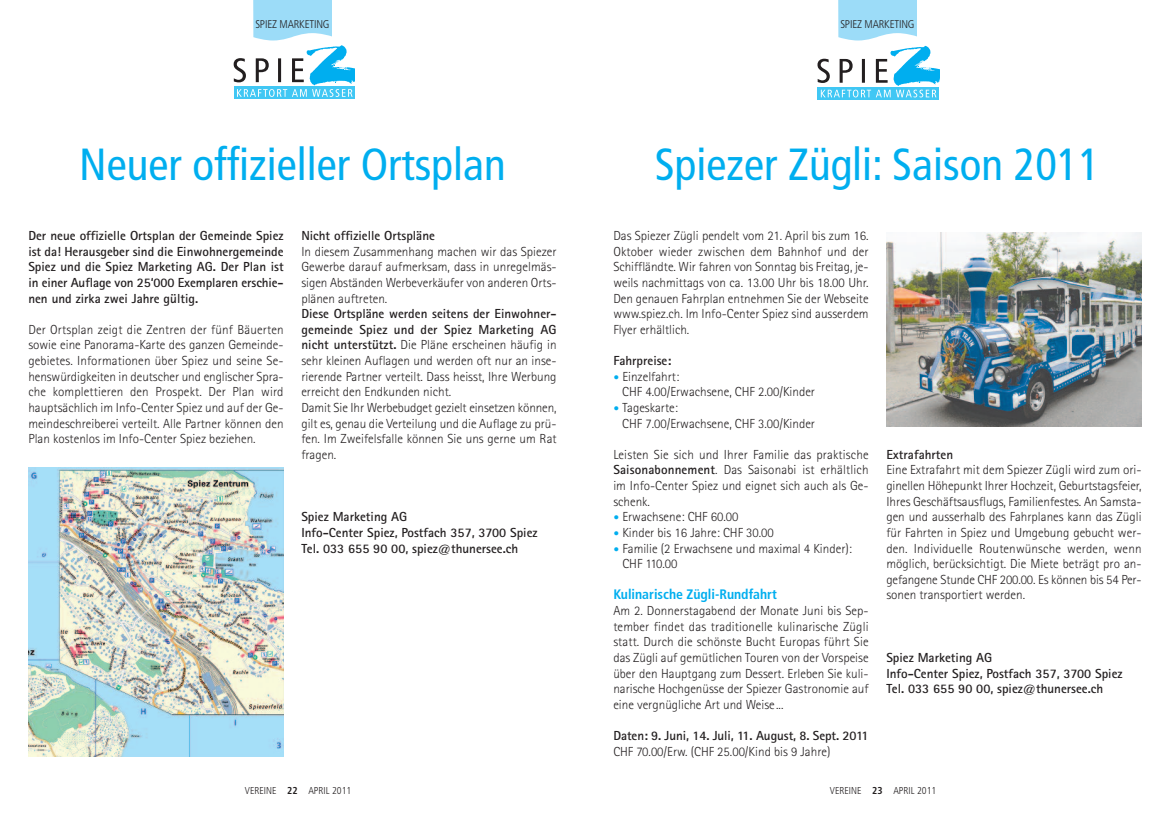
<style>
.page{position:relative;width:1170px;height:815px;background:#fff}
.page>*{position:absolute;margin:0;border:0;box-sizing:border-box;transform-origin:0 0}
.t1{font:condensed 45px "Frutiger";color:#00aeef}
.t2{font:700 condensed 13.75px "Frutiger";color:#00aeef}
.t3{font:300 13.12px/15.6px "Rotis Sans Serif";color:#231f20;text-align:justify}
.t4{font:700 13.12px/15.6px "Rotis Sans Serif";color:#231f20}
.t5{font:300 condensed 11.25px "Frutiger";letter-spacing:-.015em;color:#231f20}
.t6{font:300 condensed 10px "Frutiger";color:#231f20}
.s1{font-weight:700}
.s2{font-family:"Rotis Serif";font-weight:400;font-size:11.25px;color:#00aeef}
</style>
<div class="page">
<div style="left:234px;top:87px;width:120px;height:12px;background:#40c7f4"></div>
<svg style="left:234px;top:0;width:120px;height:97px"></svg>
<svg style="left:817px;top:97px;width:122px;height:3px"></svg>
<svg style="left:817px;top:0;width:122px;height:97px"></svg>
<img style="left:28px;top:467px;width:255px;height:289px">
<img style="left:886px;top:232px;width:255px;height:195px">
<p class="t5" style="left:255px;top:19px;width:76px">SPIEZ MARKETING</p>
<p class="t5" style="left:840px;top:19px;width:76px">SPIEZ MARKETING</p>
<h1 class="t1" style="left:79px;top:146px;width:428px">Neuer offizieller Ortsplan</h1>
<p class="t4" style="left:28px;top:229px;width:257px;text-align:justify">Der neue offizielle Ortsplan der Gemeinde Spiez ist da! Herausgeber sind die Einwohnergemeinde Spiez und die Spiez Marketing AG. Der Plan ist in einer Auflage von 25‘000 Exemplaren erschie&shy;nen und zirka zwei Jahre gültig.</p>
<p class="t3" style="left:28px;top:323px;width:257px">Der Ortsplan zeigt die Zentren der fünf Bäuerten sowie eine Panorama-Karte des ganzen Gemeinde&shy;gebietes. Informationen über Spiez und seine Se&shy;henswürdigkeiten in deutscher und englischer Spra&shy;che komplettieren den Prospekt. Der Plan wird hauptsächlich im Info-Center Spiez und auf der Ge&shy;meindeschreiberei verteilt. Alle Partner können den Plan kostenlos im Info-Center Spiez beziehen.</p>
<p class="t4" style="left:301px;top:229px;width:135px">Nicht offizielle Ortspläne</p>
<p class="t3" style="left:301px;top:245px;width:257px">In diesem Zusammenhang machen wir das Spiezer Gewerbe darauf aufmerksam, dass in unregelmäs&shy;sigen Abständen Werbeverkäufer von anderen Orts&shy;plänen auftreten.</p>
<p class="t3" style="left:301px;top:307px;width:257px;text-align:left"><span class="s1">Diese Ortspläne werden seitens der Einwohner&shy;gemeinde Spiez und der Spiez Marketing AG nicht unterstützt.</span> Die Pläne erscheinen häufig in sehr kleinen Auflagen und werden oft nur an inse&shy;rierende Partner verteilt. Dass heisst, Ihre Werbung erreicht den Endkunden nicht.<br>Damit Sie Ihr Werbebudget gezielt einsetzen können, gilt es, genau die Verteilung und die Auflage zu prü&shy;fen. Im Zweifelsfalle können Sie uns gerne um Rat fragen.</p>
<p class="t4" style="left:301px;top:510px;width:238px">Spiez Marketing AG<br>Info-Center Spiez, Postfach 357, 3700 Spiez<br>Tel. 033 655 90 00, spiez@thunersee.ch</p>
<h1 class="t1" style="left:655px;top:146px;width:446px">Spiezer Zügli: Saison 2011</h1>
<p class="t3" style="left:613px;top:229px;width:257px">Das Spiezer Zügli pendelt vom 21. April bis zum 16.<br>Oktober wieder zwischen dem Bahnhof und der Schiffländte. Wir fahren von Sonntag bis Freitag, je&shy;weils nachmittags von ca. 13.00 Uhr bis 18.00 Uhr.<br>Den genauen Fahrplan entnehmen Sie der Webseite www.spiez.ch. Im Info-Center Spiez sind ausserdem Flyer erhältlich.</p>
<p class="t4" style="left:613px;top:354px;width:59px">Fahrpreise:</p>
<p class="t3" style="left:622px;top:370px;width:194px;text-indent:-9px"><span class="s2">•</span> Einzelfahrt:<br>CHF 4.00/Erwachsene, CHF 2.00/Kinder</p>
<p class="t3" style="left:622px;top:401px;width:194px;text-indent:-9px"><span class="s2">•</span> Tageskarte:<br>CHF 7.00/Erwachsene, CHF 3.00/Kinder</p>
<p class="t3" style="left:613px;top:448px;width:257px">Leisten Sie sich und Ihrer Familie das praktische <span class="s1">Saisonabonnement</span>. Das Saisonabi ist erhältlich im Info-Center Spiez und eignet sich auch als Ge&shy;schenk.</p>
<p class="t3" style="left:613px;top:510px;width:127px"><span class="s2">•</span> Erwachsene: CHF 60.00</p>
<p class="t3" style="left:613px;top:526px;width:162px"><span class="s2">•</span> Kinder bis 16 Jahre: CHF 30.00</p>
<p class="t3" style="left:622px;top:542px;width:231px;text-indent:-9px"><span class="s2">•</span> Familie (2 Erwachsene und maximal 4 Kinder):<br>CHF 110.00</p>
<p class="t2" style="left:613px;top:589px;width:165px">Kulinarische Zügli-Rundfahrt</p>
<p class="t3" style="left:613px;top:604px;width:257px">Am 2. Donnerstagabend der Monate Juni bis Sep&shy;tember findet das traditionelle kulinarische Zügli statt. Durch die schönste Bucht Europas führt Sie das Zügli auf gemütlichen Touren von der Vorspeise über den Hauptgang zum Dessert. Erleben Sie kuli&shy;narische Hochgenüsse der Spiezer Gastronomie auf eine vergnügliche Art und Weise...</p>
<p class="t4" style="left:613px;top:729px;width:257px">Daten: 9. Juni, 14. Juli, 11. August, 8. Sept. 2011</p>
<p class="t3" style="left:613px;top:745px;width:218px">CHF 70.00/Erw. (CHF 25.00/Kind bis 9 Jahre)</p>
<p class="t4" style="left:886px;top:448px;width:68px">Extrafahrten</p>
<p class="t3" style="left:886px;top:463px;width:257px">Eine Extrafahrt mit dem Spiezer Zügli wird zum ori&shy;ginellen Höhepunkt Ihrer Hochzeit, Geburtstagsfeier, Ihres Geschäftsausflugs, Familienfestes. An Samsta&shy;gen und ausserhalb des Fahrplanes kann das Zügli für Fahrten in Spiez und Umgebung gebucht wer&shy;den. Individuelle Routenwünsche werden, wenn möglich, berücksichtigt. Die Miete beträgt pro an&shy;gefangene Stunde CHF 200.00. Es können bis 54 Per&shy;sonen transportiert werden.</p>
<p class="t4" style="left:886px;top:651px;width:238px">Spiez Marketing AG<br>Info-Center Spiez, Postfach 357, 3700 Spiez<br>Tel. 033 655 90 00, spiez@thunersee.ch</p>
<p class="t6" style="left:245px;top:787px;width:108px">VEREINE <span class="s1">22</span> APRIL 2011</p>
<p class="t6" style="left:829px;top:787px;width:108px">VEREINE <span class="s1">23</span> APRIL 2011</p>
</div>
